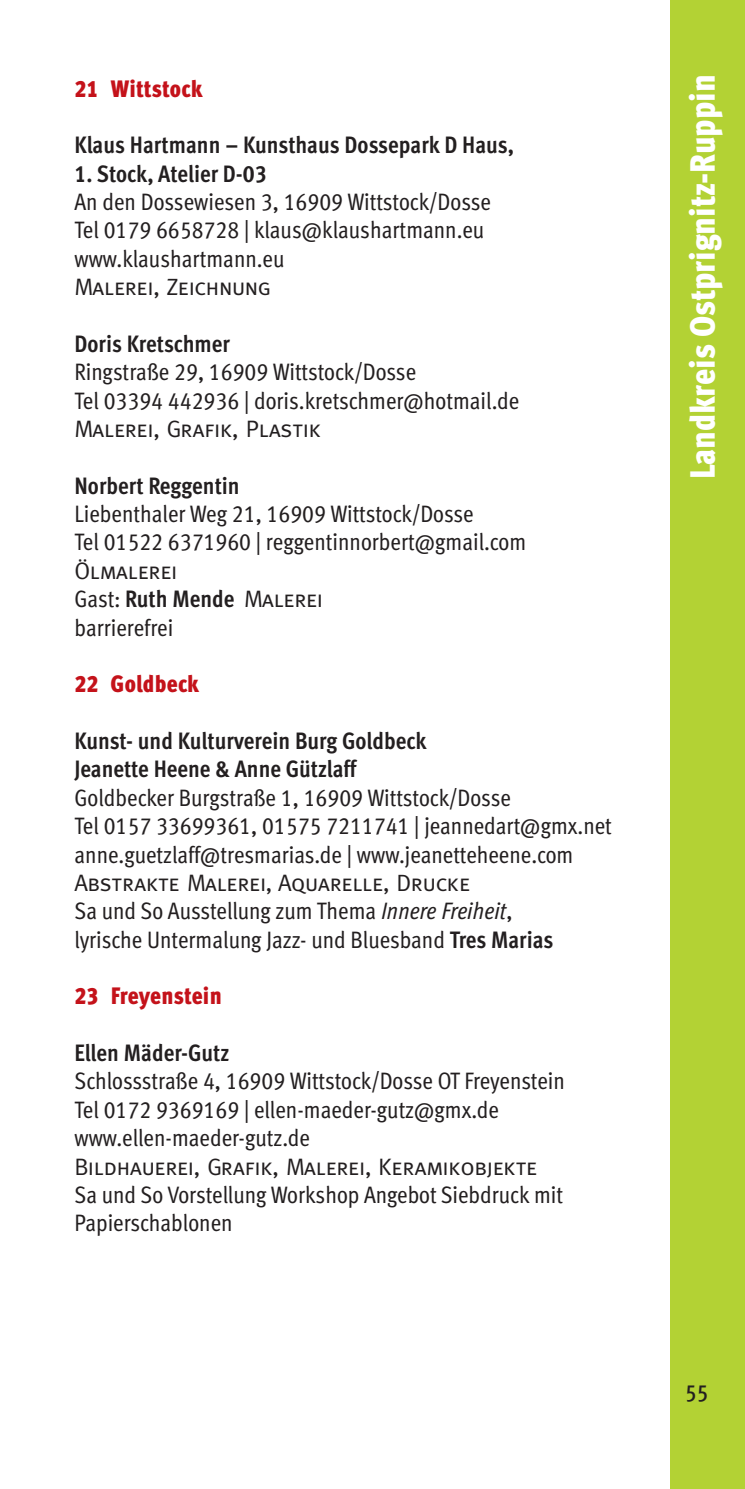
<style>
.page{position:relative;width:745px;height:1489px;background:#fff}
.page>*{position:absolute;margin:0;border:0;box-sizing:border-box;transform-origin:0 0}
.t1{font:900 35px "Meta Cond";color:#fff}
.t2{font:23.75px/28.2px "Meta Cond Book LF";color:#231f20}
.t3{font:23.75px/28.2px "Meta Cond Bold LF";color:#231f20}
.t4{font:23.75px "Meta Caps";letter-spacing:-.015em;color:#231f20}
.t5{font:23.75px "Meta Cond Black LF";letter-spacing:.01em;color:#c4121a}
.t6{font:23.75px "Meta Cond Medium LF";color:#231f20}
.s1{font-family:"Meta Cond Book LF"}
.s2{font-family:"Meta Caps"}
.s3{font-family:"Meta Cond";font-style:italic}
.s4{font-family:"Meta Cond Bold LF"}
</style>
<div class="page">
<div style="left:670px;top:0;width:74px;height:1488px;background:#b3d234"></div>
<p class="t5" style="left:74px;top:74px;width:130px">21 Wittstock</p>
<p class="t3" style="left:74px;top:131px;width:441px">Klaus Hartmann – Kunsthaus Dossepark D Haus,</p>
<p class="t3" style="left:74px;top:159px;width:193px">1. Stock, Atelier D-03</p>
<p class="t2" style="left:74px;top:187px;width:417px">An den Dossewiesen 3, 16909 Wittstock/Dosse<br>Tel 0179 6658728 | klaus@klaushartmann.eu www.klaushartmann.eu</p>
<p class="t4" style="left:74px;top:273px;width:198px">Malerei, Zeichnung</p>
<p class="t3" style="left:74px;top:329px;width:157px">Doris Kretschmer</p>
<p class="t2" style="left:74px;top:358px;width:446px">Ringstraße 29, 16909 Wittstock/Dosse<br>Tel 03394 442936 | doris.kretschmer@hotmail.de</p>
<p class="t4" style="left:74px;top:415px;width:248px">Malerei, Grafik, Plastik</p>
<p class="t3" style="left:74px;top:471px;width:166px">Norbert Reggentin</p>
<p class="t2" style="left:74px;top:499px;width:453px">Liebenthaler Weg 21, 16909 Wittstock/Dosse<br>Tel 01522 6371960 | reggentinnorbert@gmail.com</p>
<p class="t4" style="left:74px;top:557px;width:104px">Ölmalerei</p>
<p class="t3" style="left:74px;top:584px;width:250px"><span class="s1">Gast:</span> Ruth Mende <span class="s2">Malerei</span></p>
<p class="t2" style="left:74px;top:613px;width:100px">barrierefrei</p>
<p class="t5" style="left:74px;top:669px;width:126px">22 Goldbeck</p>
<p class="t3" style="left:74px;top:726px;width:353px">Kunst- und Kulturverein Burg Goldbeck<br>Jeanette Heene &amp; Anne Gützlaff</p>
<p class="t2" style="left:74px;top:783px;width:538px">Goldbecker Burgstraße 1, 16909 Wittstock/Dosse<br>Tel 0157 33699361, 01575 7211741 | jeannedart@gmx.net anne.guetzlaff@tresmarias.de | www.jeanetteheene.com</p>
<p class="t4" style="left:74px;top:868px;width:397px">Abstrakte Malerei, Aquarelle, Drucke</p>
<p class="t2" style="left:74px;top:896px;width:480px">Sa und So Ausstellung zum Thema <span class="s3">Innere Freiheit</span>, lyrische Untermalung Jazz- und Bluesband <span class="s4">Tres Marias</span></p>
<p class="t5" style="left:74px;top:981px;width:149px">23 Freyenstein</p>
<p class="t3" style="left:74px;top:1038px;width:156px">Ellen Mäder-Gutz</p>
<p class="t2" style="left:74px;top:1066px;width:491px">Schlossstraße 4, 16909 Wittstock/Dosse OT Freyenstein<br>Tel 0172 9369169 | ellen-maeder-gutz@gmx.de www.ellen-maeder-gutz.de</p>
<p class="t4" style="left:74px;top:1152px;width:464px">Bildhauerei, Grafik, Malerei, Keramikobjekte</p>
<p class="t2" style="left:74px;top:1180px;width:490px">Sa und So Vorstellung Workshop Angebot Siebdruck mit<br>Papierschablonen</p>
<h1 class="t1" style="left:681px;top:479px;width:406px;rotate:-90deg">Landkreis Ostprignitz-Ruppin</h1>
<p class="t6" style="left:684px;top:1379px;width:25px">55</p>
</div>
